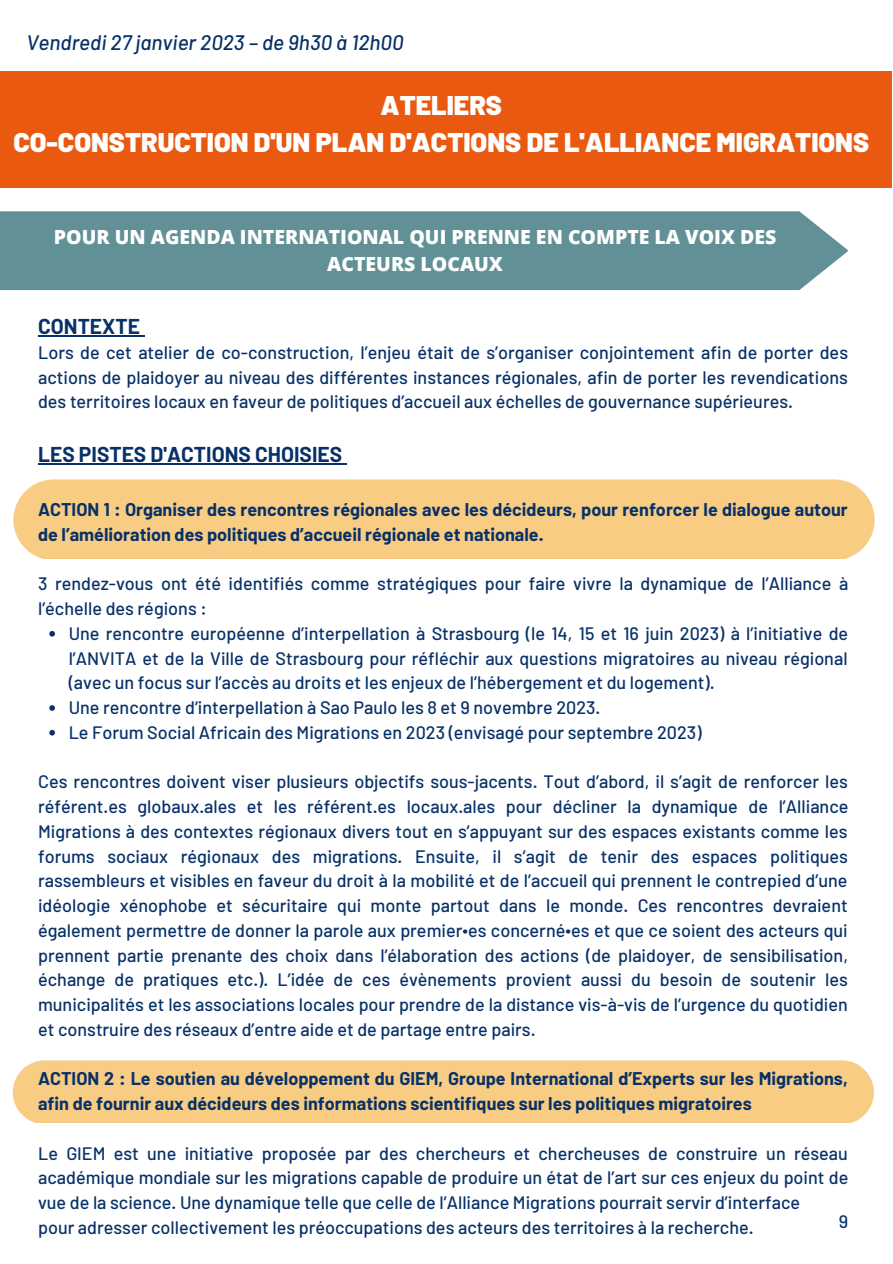
<style>
.page{position:relative;width:893px;height:1264px;background:#fff}
.page>*{position:absolute;margin:0;border:0;box-sizing:border-box;transform-origin:0 0}
.t1{font:900 27px/37px "Barlow";color:#fff;text-align:center}
.t2{font:700 21px "Barlow";color:#073168}
.t3{font:italic 500 21px "Barlow";color:#073168}
.t4{font:800 19.5px/27px "Open Sans";color:#fff;text-align:center}
.t5{font:500 18px/24.8px "Barlow";color:#073168}
.t6{font:700 18px/24.8px "Barlow";color:#073168}
</style>
<div class="page">
<div style="left:0;top:71px;width:891px;height:117px;background:#e95910"></div>
<div style="left:13px;top:479px;width:861px;height:80px;background:#f9cc83;border-radius:40px"></div>
<div style="left:13px;top:1060px;width:860px;height:63px;background:#f9cc83;border-radius:32px"></div>
<svg style="left:49px;top:631px;width:6px;height:5px"></svg>
<svg style="left:49px;top:705px;width:6px;height:5px"></svg>
<svg style="left:49px;top:730px;width:6px;height:5px"></svg>
<hr style="left:38px;top:335px;width:102px;height:1px;background:#073168">
<hr style="left:38px;top:463px;width:304px;height:1px;background:#073168">
<div style="left:0;top:211px;width:848px;height:79px;background:#619197"></div>
<p class="t3" style="left:26px;top:29px;width:378px">Vendredi 27 janvier 2023 – de 9h30 à 12h00</p>
<h1 class="t1" style="left:13px;top:86px;width:857px">ATELIERS<br>CO-CONSTRUCTION D'UN PLAN D'ACTIONS DE L'ALLIANCE MIGRATIONS</h1>
<p class="t4" style="left:54px;top:223px;width:724px">POUR UN AGENDA INTERNATIONAL QUI PRENNE EN COMPTE LA VOIX DES<br>ACTEURS LOCAUX</p>
<p class="t2" style="left:38px;top:313px;width:103px">CONTEXTE</p>
<p class="t5" style="left:38px;top:339px;width:811px;text-align:justify">Lors de cet atelier de co-construction, l’enjeu était de s’organiser conjointement afin de porter des actions de plaidoyer au niveau des différentes instances régionales, afin de porter les revendications des territoires locaux en faveur de politiques d’accueil aux échelles de gouvernance supérieures.</p>
<p class="t2" style="left:38px;top:441px;width:305px">LES PISTES D'ACTIONS CHOISIES</p>
<p class="t6" style="left:38px;top:496px;width:811px">ACTION 1 : Organiser des rencontres régionales avec les décideurs, pour renforcer le dialogue autour de l’amélioration des politiques d’accueil régionale et nationale.</p>
<p class="t5" style="left:38px;top:571px;width:811px">3 rendez-vous ont été identifiés comme stratégiques pour faire vivre la dynamique de l’Alliance à l’échelle des régions :</p>
<p class="t5" style="left:69px;top:620px;width:781px">Une rencontre européenne d’interpellation à Strasbourg (le 14, 15 et 16 juin 2023) à l’initiative de l’ANVITA et de la Ville de Strasbourg pour réfléchir aux questions migratoires au niveau régional (avec un focus sur l’accès au droits et les enjeux de l’hébergement et du logement).<br>Une rencontre d’interpellation à Sao Paulo les 8 et 9 novembre 2023.<br>Le Forum Social Africain des Migrations en 2023 (envisagé pour septembre 2023)</p>
<p class="t5" style="left:38px;top:768px;width:811px;text-align:justify">Ces rencontres doivent viser plusieurs objectifs sous-jacents. Tout d’abord, il s’agit de renforcer les référent.es globaux.ales et les référent.es locaux.ales pour décliner la dynamique de l’Alliance Migrations à des contextes régionaux divers tout en s’appuyant sur des espaces existants comme les forums sociaux régionaux des migrations. Ensuite, il s’agit de tenir des espaces politiques rassembleurs et visibles en faveur du droit à la mobilité et de l’accueil qui prennent le contrepied d’une idéologie xénophobe et sécuritaire qui monte partout dans le monde. Ces rencontres devraient également permettre de donner la parole aux premier∙es concerné∙es et que ce soient des acteurs qui prennent partie prenante des choix dans l’élaboration des actions (de plaidoyer, de sensibilisation, échange de pratiques etc.). L’idée de ces évènements provient aussi du besoin de soutenir les municipalités et les associations locales pour prendre de la distance vis-à-vis de l’urgence du quotidien et construire des réseaux d’entre aide et de partage entre pairs.</p>
<p class="t6" style="left:38px;top:1065px;width:811px">ACTION 2 : Le soutien au développement du GIEM, Groupe International d’Experts sur les Migrations, afin de fournir aux décideurs des informations scientifiques sur les politiques migratoires</p>
<p class="t5" style="left:38px;top:1139px;width:811px">Le GIEM est une initiative proposée par des chercheurs et chercheuses de construire un réseau académique mondiale sur les migrations capable de produire un état de l’art sur ces enjeux du point de vue de la science. Une dynamique telle que celle de l’Alliance Migrations pourrait servir d’interface<br>pour adresser collectivement les préoccupations des acteurs des territoires à la recherche.</p>
<p class="t5" style="left:838px;top:1208px;width:11px">9</p>
</div>
